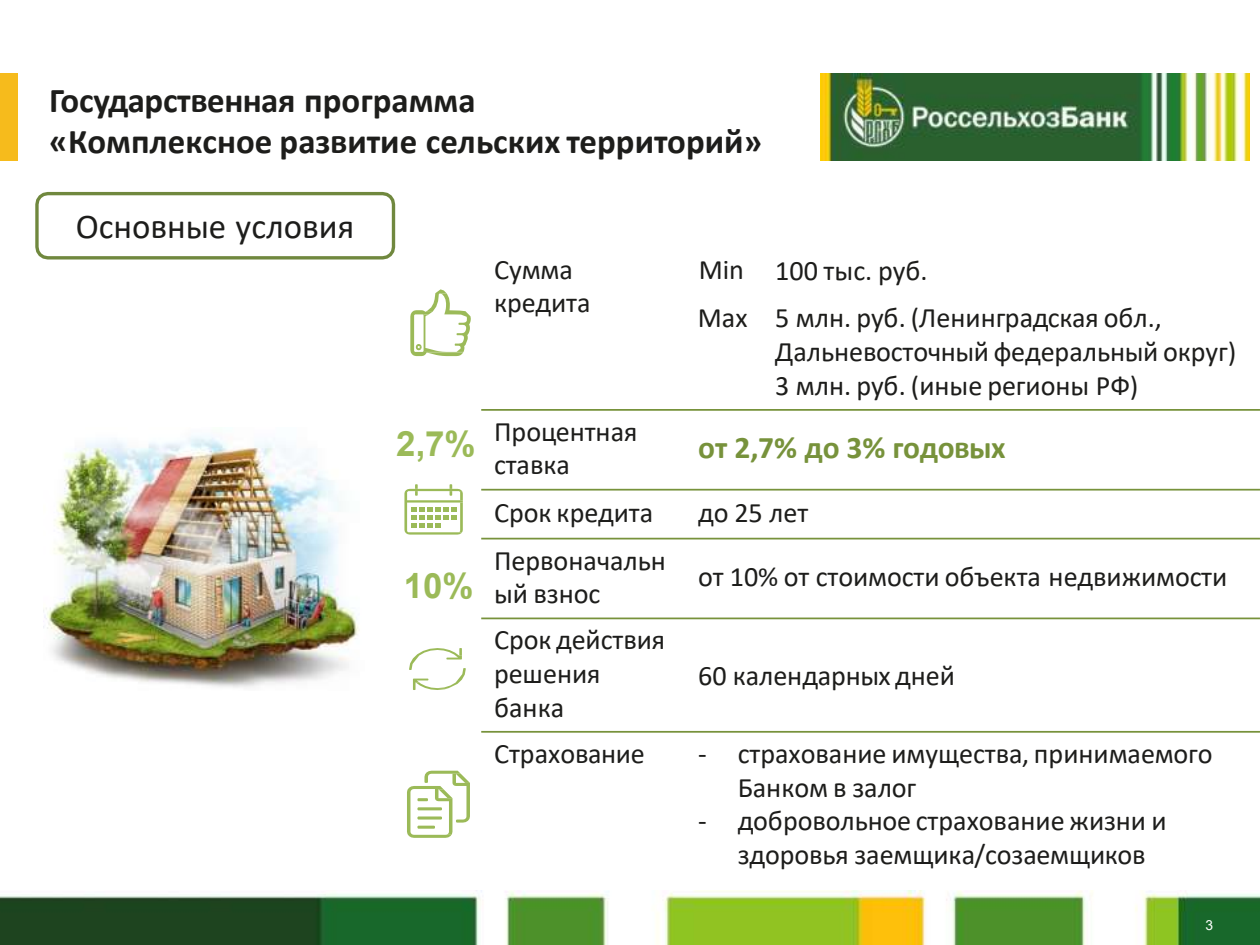
<style>
.page{position:relative;width:1260px;height:945px;background:#fff}
.page>*{position:absolute;margin:0;border:0;box-sizing:border-box;transform-origin:0 0}
.t1{font:700 34.82px/40.4px "Calibri";color:#1d1d1b}
.t2{font:34.82px "Calibri";color:#1d1d1b}
.t3{font:700 34.82px "Arial";color:#9bba58}
.t4{font:700 31.5px "Calibri";letter-spacing:-.015em;color:#77923b}
.t5{font:28.18px/33.6px "Calibri";letter-spacing:-.005em;color:#1d1d1b}
.t6{font:13.83px "Arial";color:#fff}
</style>
<div class="page">
<img style="left:0;top:891px;width:1260px;height:54px">
<img style="left:821px;top:74px;width:428px;height:87px">
<div style="left:0;top:74px;width:18px;height:87px;background:#f6bb1c"></div>
<hr style="left:481px;top:409px;width:779px;height:2px;background:#77923b">
<hr style="left:481px;top:489px;width:779px;height:2px;background:#77923b">
<hr style="left:481px;top:538px;width:779px;height:1px;background:#77923b">
<hr style="left:481px;top:618px;width:779px;height:1px;background:#77923b">
<hr style="left:481px;top:731px;width:779px;height:2px;background:#77923b">
<svg style="left:404px;top:484px;width:59px;height:51px"></svg>
<svg style="left:409px;top:648px;width:57px;height:42px"></svg>
<svg style="left:410px;top:289px;width:61px;height:67px"></svg>
<svg style="left:407px;top:771px;width:63px;height:67px"></svg>
<svg style="left:35px;top:191px;width:361px;height:69px"></svg>
<img style="left:44px;top:435px;width:315px;height:253px">
<p class="t1" style="left:49px;top:80px;width:715px">Государственная программа<br>«Комплексное развитие сельских территорий»</p>
<p class="t2" style="left:76px;top:202px;width:280px">Основные условия</p>
<p class="t3" style="left:396px;top:419px;width:81px">2,7%</p>
<p class="t3" style="left:404px;top:561px;width:71px">10%</p>
<p class="t5" style="left:494px;top:252px;width:98px;line-height:32.7px">Сумма кредита</p>
<p class="t5" style="left:698px;top:247px;width:466px;line-height:47.1px">Min 100 тыс. руб.<br>Max 5 млн. руб. (Ленинградская обл.,</p>
<p class="t5" style="left:775px;top:334px;width:463px">Дальневосточный федеральный округ)<br>3 млн. руб. (иные регионы РФ)</p>
<p class="t5" style="left:494px;top:414px;width:145px">Процентная ставка</p>
<p class="t4" style="left:698px;top:426px;width:309px">от 2,7% до 3% годовых</p>
<p class="t5" style="left:494px;top:495px;width:161px">Срок кредита</p>
<p class="t5" style="left:698px;top:495px;width:112px">до 25 лет</p>
<p class="t5" style="left:494px;top:543px;width:173px">Первоначальн ый взнос</p>
<p class="t5" style="left:698px;top:559px;width:530px">от 10% от стоимости объекта недвижимости</p>
<p class="t5" style="left:494px;top:623px;width:173px">Срок действия решения банка</p>
<p class="t5" style="left:698px;top:658px;width:258px">60 календарных дней</p>
<p class="t5" style="left:494px;top:736px;width:152px">Страхование</p>
<p class="t5" style="left:738px;top:736px;width:476px;text-indent:-39px">- страхование имущества, принимаемого<br>Банком в залог</p>
<p class="t5" style="left:738px;top:803px;width:431px;text-indent:-39px">- добровольное страхование жизни и здоровья заемщика/созаемщиков</p>
<p class="t6" style="left:1206px;top:916px;width:9px">3</p>
</div>
